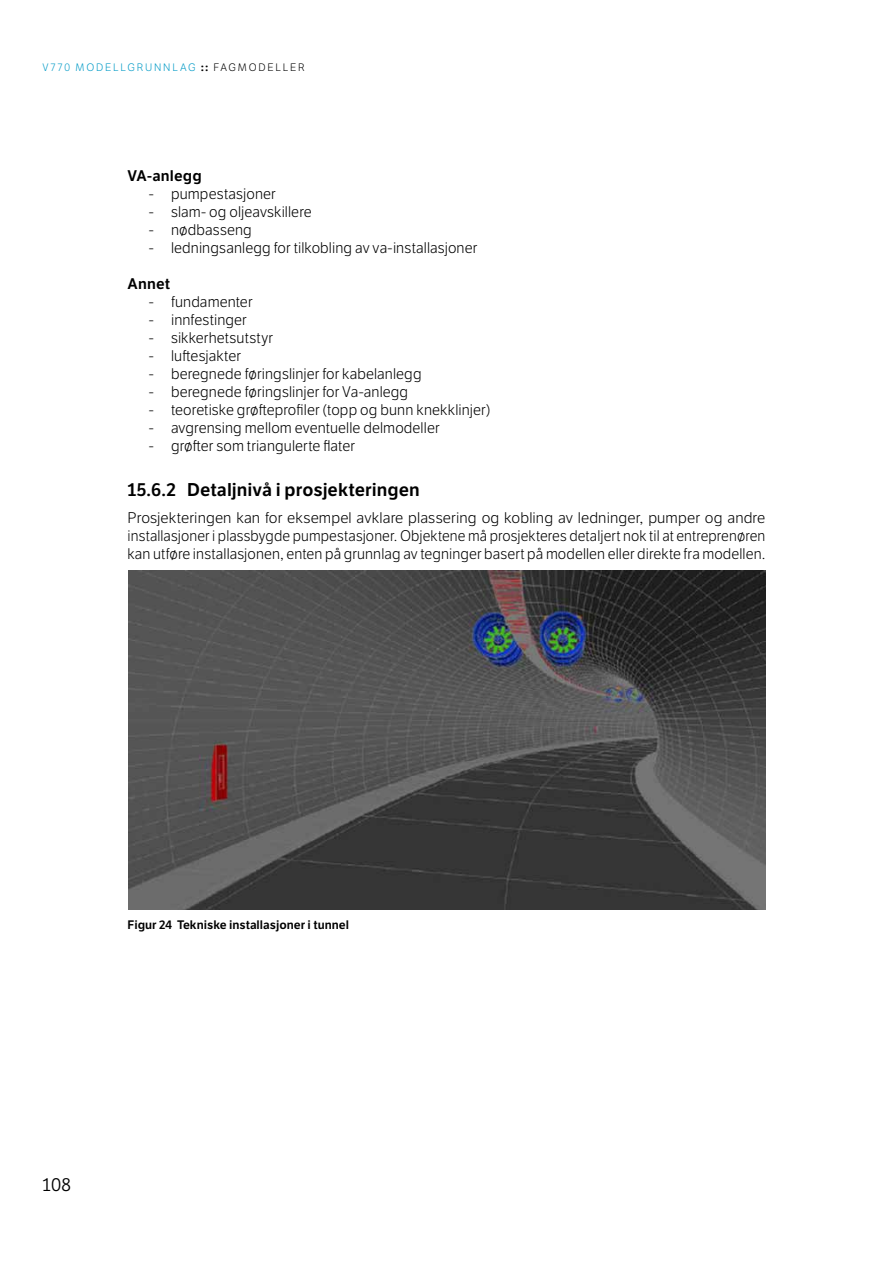
<style>
.page{position:relative;width:893px;height:1263px;background:#fff}
.page>*{position:absolute;margin:0;border:0;box-sizing:border-box;transform-origin:0 0}
.t1{font:600 18px "LFT Etica";color:#000}
.t2{font:18px "LFT Etica";color:#000}
.t3{font:300 15px/18px "LFT Etica";letter-spacing:.01em;color:#000;text-align:justify}
.t4{font:600 15px "LFT Etica";letter-spacing:.015em;color:#000}
.t5{font:600 12px "LFT Etica";color:#000}
.t6{font:300 10.5px "LFT Etica";letter-spacing:.175em;color:#009ac6}
.s1{font-weight:700;color:#000}
.s2{color:#000}
</style>
<div class="page">
<img style="left:128px;top:570px;width:637px;height:339px">
<p class="t6" style="left:43px;top:62px;width:264px">V770 MODELLGRUNNLAG <span class="s1">::</span> <span class="s2">FAGMODELLER</span></p>
<p class="t4" style="left:128px;top:167px;width:76px">VA-anlegg</p>
<p class="t3" style="left:149px;top:185px;width:128px">- pumpestasjoner</p>
<p class="t3" style="left:149px;top:203px;width:164px">- slam- og oljeavskillere</p>
<p class="t3" style="left:149px;top:221px;width:105px">- nødbasseng</p>
<p class="t3" style="left:149px;top:239px;width:330px">- ledningsanlegg for tilkobling av va-installasjoner</p>
<p class="t4" style="left:128px;top:275px;width:44px">Annet</p>
<p class="t3" style="left:149px;top:293px;width:105px">- fundamenter</p>
<p class="t3" style="left:149px;top:311px;width:100px">- innfestinger</p>
<p class="t3" style="left:149px;top:329px;width:126px">- sikkerhetsutstyr</p>
<p class="t3" style="left:149px;top:347px;width:94px">- luftesjakter</p>
<p class="t3" style="left:149px;top:365px;width:274px">- beregnede føringslinjer for kabelanlegg</p>
<p class="t3" style="left:149px;top:383px;width:261px">- beregnede føringslinjer for Va-anlegg</p>
<p class="t3" style="left:149px;top:401px;width:343px">- teoretiske grøfteprofiler (topp og bunn knekklinjer)</p>
<p class="t3" style="left:149px;top:419px;width:292px">- avgrensing mellom eventuelle delmodeller</p>
<p class="t3" style="left:149px;top:437px;width:208px">- grøfter som triangulerte flater</p>
<p class="t1" style="left:128px;top:479px;width:294px">15.6.2 Detaljnivå i prosjekteringen</p>
<p class="t3" style="left:128px;top:509px;width:639px">Prosjekteringen kan for eksempel avklare plassering og kobling av ledninger, pumper og andre installasjoner i plassbygde pumpestasjoner. Objektene må prosjekteres detaljert nok til at entreprenøren kan utføre installasjonen, enten på grunnlag av tegninger basert på modellen eller direkte fra modellen.</p>
<p class="t5" style="left:128px;top:917px;width:223px">Figur 24 Tekniske installasjoner i tunnel</p>
<p class="t2" style="left:43px;top:1174px;width:30px">108</p>
</div>
